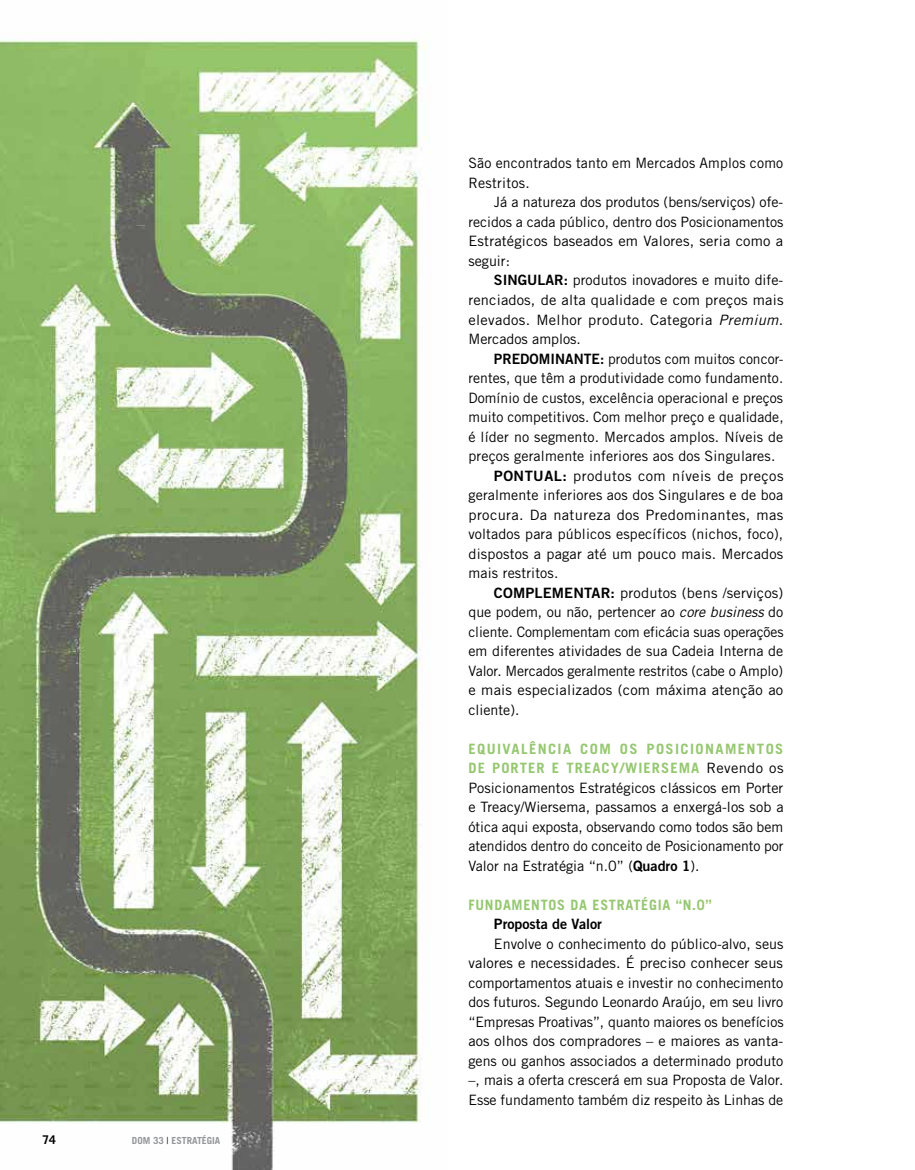
<style>
.page{position:relative;width:915px;height:1170px;background:#fff}
.page>*{position:absolute;margin:0;border:0;box-sizing:border-box;transform-origin:0 0}
.t1{font:14.25px/19.5px "Trade Gothic LT Std";letter-spacing:.01em;color:#000;text-align:justify}
.t2{font:14.25px "Trade Gothic LT Std";letter-spacing:.03em;color:#000}
.t3{font:700 14.25px "Trade Gothic LT Std";letter-spacing:.05em;color:#96c771}
.t4{font:14.25px "Trade Gothic LT Std Bd 2";color:#000}
.t5{font:700 12px "Trade Gothic LT Std";color:#000}
.t6{font:700 9.75px "Trade Gothic LT Std";color:#939598}
.s1{font-weight:400;color:#000}
.s2{font-family:"Trade Gothic LT Std Bd 2"}
.s3{font-style:italic}
.s4{font-weight:700;color:#96c771}
</style>
<div class="page">
<img style="left:0;top:39px;width:430px;height:1130px">
<p class="t5" style="left:43px;top:1132px;width:15px">74</p>
<p class="t6" style="left:132px;top:1134px;width:90px">DOM 33 <span class="s1">|</span> ESTRATÉGIA</p>
<p class="t1" style="left:468px;top:153px;width:316px">São encontrados tanto em Mercados Amplos como<br>Restritos.</p>
<p class="t1" style="left:468px;top:192px;width:316px;text-indent:26px">Já a natureza dos produtos (bens/serviços) ofe&shy;recidos a cada público, dentro dos Posicionamentos Estratégicos baseados em Valores, seria como a seguir:</p>
<p class="t1" style="left:468px;top:270px;width:316px;text-indent:26px"><span class="s2">SINGULAR:</span> produtos inovadores e muito dife&shy;renciados, de alta qualidade e com preços mais elevados. Melhor produto. Categoria <span class="s3">Premium</span>.<br>Mercados amplos.</p>
<p class="t1" style="left:494px;top:348px;width:291px"><span class="s2">PREDOMINANTE:</span> produtos com muitos concor-</p>
<p class="t1" style="left:468px;top:368px;width:316px">rentes, que têm a produtividade como fundamento.</p>
<p class="t1" style="left:468px;top:387px;width:316px">Domínio de custos, excelência operacional e preços</p>
<p class="t1" style="left:468px;top:407px;width:316px">muito competitivos. Com melhor preço e qualidade,</p>
<p class="t1" style="left:468px;top:426px;width:316px">é líder no segmento. Mercados amplos. Níveis de</p>
<p class="t1" style="left:468px;top:446px;width:308px">preços geralmente inferiores aos dos Singulares.</p>
<p class="t2" style="left:494px;top:467px;width:291px"><span class="s2">PONTUAL:</span> produtos com níveis de preços</p>
<p class="t1" style="left:468px;top:485px;width:316px">geralmente inferiores aos dos Singulares e de boa</p>
<p class="t1" style="left:468px;top:504px;width:316px">procura. Da natureza dos Predominantes, mas</p>
<p class="t1" style="left:468px;top:524px;width:316px">voltados para públicos específicos (nichos, foco),</p>
<p class="t1" style="left:468px;top:543px;width:316px">dispostos a pagar até um pouco mais. Mercados</p>
<p class="t1" style="left:468px;top:563px;width:91px">mais restritos.</p>
<p class="t1" style="left:494px;top:582px;width:291px"><span class="s2">COMPLEMENTAR:</span> produtos (bens /serviços)</p>
<p class="t1" style="left:468px;top:602px;width:316px">que podem, ou não, pertencer ao <span class="s3">core business</span> do</p>
<p class="t1" style="left:468px;top:621px;width:316px">cliente. Complementam com eficácia suas operações</p>
<p class="t1" style="left:468px;top:641px;width:316px">em diferentes atividades de sua Cadeia Interna de</p>
<p class="t1" style="left:468px;top:660px;width:316px">Valor. Mercados geralmente restritos (cabe o Amplo)</p>
<p class="t1" style="left:468px;top:680px;width:316px">e mais especializados (com máxima atenção ao</p>
<p class="t1" style="left:468px;top:699px;width:53px">cliente).</p>
<p class="t1" style="left:468px;top:738px;width:316px"><span class="s4">EQUIVALÊNCIA COM OS POSICIONAMENTOS DE PORTER E TREACY/WIERSEMA</span> Revendo os Posicionamentos Estratégicos clássicos em Porter e Treacy/Wiersema, passamos a enxergá-los sob a ótica aqui exposta, observando como todos são bem atendidos dentro do conceito de Posicionamento por Valor na Estratégia “n.0” (<span class="s2">Quadro 1</span>).</p>
<p class="t3" style="left:468px;top:895px;width:245px">FUNDAMENTOS DA ESTRATÉGIA “N.0”</p>
<p class="t4" style="left:494px;top:915px;width:109px">Proposta de Valor</p>
<p class="t1" style="left:468px;top:933px;width:316px;text-indent:26px">Envolve o conhecimento do público-alvo, seus valores e necessidades. É preciso conhecer seus comportamentos atuais e investir no conhecimento dos futuros. Segundo Leonardo Araújo, em seu livro “Empresas Proativas”, quanto maiores os benefícios aos olhos dos compradores – e maiores as vanta&shy;gens ou ganhos associados a determinado produto –, mais a oferta crescerá em sua Proposta de Valor.<br>Esse fundamento também diz respeito às Linhas de</p>
</div>
